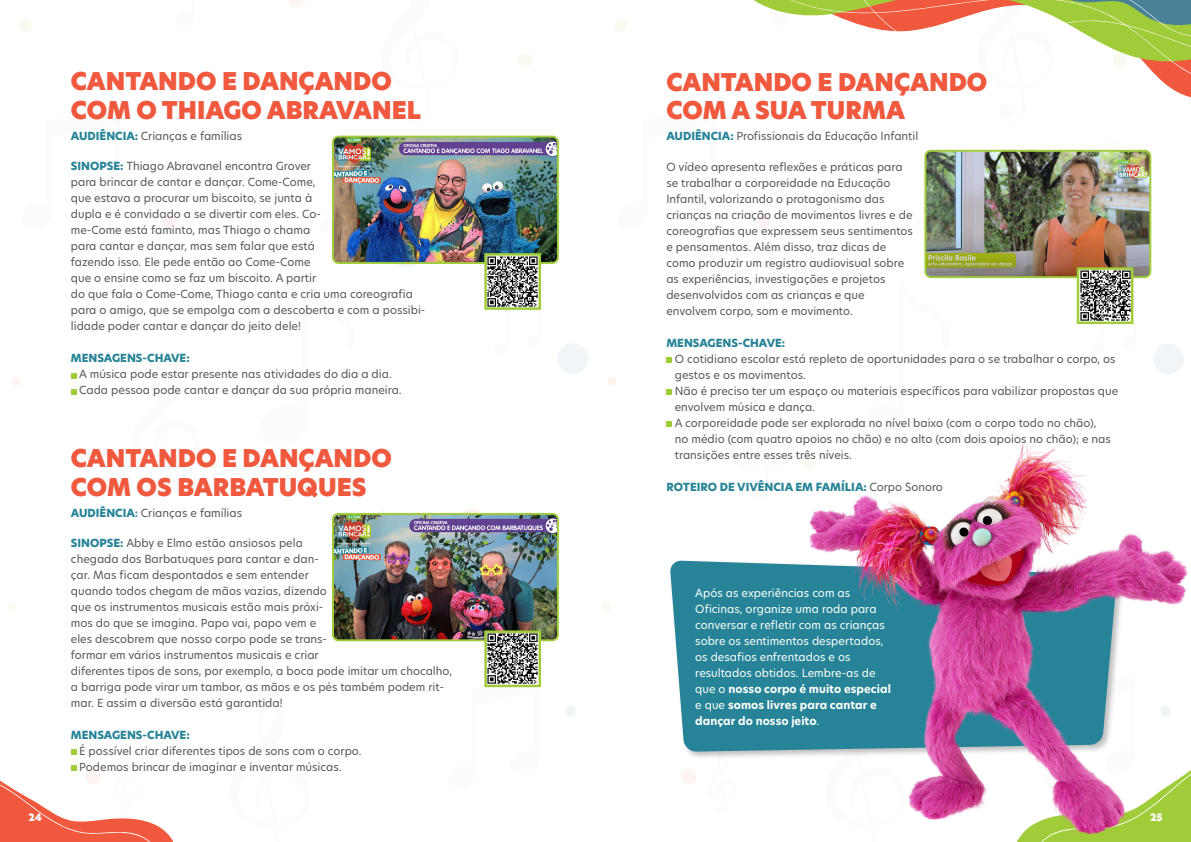
<style>
.page{position:relative;width:1191px;height:842px;background:#fff}
.page>*{position:absolute;margin:0;border:0;box-sizing:border-box;transform-origin:0 0}
.t1{font:24px/28.8px "Hero New Super";color:#f0593e}
.t2{font:11px/16px "Hero New";color:#57585a}
.t3{font:11px/16px "Hero New";color:#fff}
.t4{font:800 11px "Hero New";color:#278397}
.t5{font:10px "Hero New Super";color:#fff}
.s1{font-weight:800;color:#278397}
.s2{font-weight:800;color:#5895a7}
.s3{font-weight:400;color:#57585a}
.s4{font-weight:700}
</style>
<div class="page">
<svg style="left:484px;top:687px;width:56px;height:1px"></svg>
<svg style="left:351px;top:512px;width:68px;height:1px"></svg>
<svg style="left:499px;top:135px;width:29px;height:1px"></svg>
<div style="left:458px;top:509px;width:28px;height:27px;background:#fef4f0;border-radius:50%"></div>
<div style="left:208px;top:457px;width:12px;height:12px;background:#f8fbf2;border-radius:50%"></div>
<div style="left:565px;top:706px;width:11px;height:11px;background:#f2f5f7;border-radius:50%"></div>
<div style="left:391px;top:235px;width:32px;height:33px;background:#f2f5f7;border-radius:50%"></div>
<svg style="left:289px;top:0;width:16px;height:7px"></svg>
<div style="left:303px;top:658px;width:10px;height:10px;background:#fbf9f9;border-radius:50%"></div>
<div style="left:517px;top:53px;width:15px;height:15px;background:#f8fbf2;border-radius:50%"></div>
<div style="left:557px;top:343px;width:31px;height:31px;background:#f2f5f7;border-radius:50%"></div>
<div style="left:19px;top:18px;width:14px;height:14px;background:#f8fbf2;border-radius:50%"></div>
<div style="left:12px;top:377px;width:9px;height:9px;background:#fef4f0;border-radius:50%"></div>
<div style="left:161px;top:215px;width:14px;height:14px;background:#fff3f6;border-radius:50%"></div>
<svg style="left:1133px;top:295px;width:1px;height:29px"></svg>
<svg style="left:1094px;top:149px;width:30px;height:1px"></svg>
<div style="left:602px;top:602px;width:10px;height:9px;background:#f8fbf2;border-radius:50%"></div>
<div style="left:681px;top:768px;width:16px;height:16px;background:#fef4f0;border-radius:50%"></div>
<div style="left:1153px;top:343px;width:30px;height:31px;background:#f2f5f7;border-radius:50%"></div>
<div style="left:614px;top:18px;width:14px;height:14px;background:#f8fbf2;border-radius:50%"></div>
<div style="left:607px;top:377px;width:9px;height:9px;background:#fef4f0;border-radius:50%"></div>
<div style="left:757px;top:215px;width:14px;height:14px;background:#fff3f6;border-radius:50%"></div>
<svg style="left:754px;top:0;width:437px;height:98px"></svg>
<svg style="left:670px;top:560px;width:128px;height:192px;background:#378c9e"></svg>
<svg style="left:0;top:602px;width:174px;height:240px"></svg>
<svg style="left:71px;top:373px;width:6px;height:5px"></svg>
<svg style="left:71px;top:389px;width:6px;height:5px"></svg>
<img style="left:333px;top:137px;width:225px;height:124px">
<div style="left:332px;top:136px;width:227px;height:128px;border:2px solid #a1cc3a;border-radius:6px"></div>
<img style="left:927px;top:151px;width:223px;height:126px">
<div style="left:924px;top:150px;width:227px;height:128px;border:2px solid #a1cc3a;border-radius:6px"></div>
<img style="left:487px;top:256px;width:51px;height:51px">
<div style="left:484px;top:253px;width:57px;height:57px;border:2px solid #a1cc3a"></div>
<img style="left:1079px;top:270px;width:51px;height:51px">
<div style="left:1076px;top:267px;width:57px;height:57px;border:2px solid #a1cc3a"></div>
<img style="left:333px;top:516px;width:223px;height:124px">
<div style="left:332px;top:513px;width:227px;height:128px;border:2px solid #a1cc3a;border-radius:6px"></div>
<img style="left:487px;top:633px;width:51px;height:51px">
<div style="left:484px;top:630px;width:57px;height:57px;border:2px solid #a1cc3a"></div>
<svg style="left:666px;top:357px;width:6px;height:6px"></svg>
<svg style="left:666px;top:389px;width:6px;height:6px"></svg>
<svg style="left:666px;top:421px;width:6px;height:6px"></svg>
<img style="left:798px;top:441px;width:393px;height:401px">
<p class="t1" style="left:71px;top:67px;width:352px">CANTANDO E DANÇANDO<br>COM O THIAGO ABRAVANEL</p>
<p class="t2" style="left:71px;top:128px;width:173px"><span class="s1">AUDIÊNCIA:</span> Crianças e famílias</p>
<p class="t2" style="left:71px;top:158px;width:356px"><span class="s1">SINOPSE:</span> Thiago Abravanel encontra Grover<br>para brincar de cantar e dançar. Come-Come,<br>que estava a procurar um biscoito, se junta à<br>dupla e é convidado a se divertir com eles. Co-<br>me-Come está faminto, mas Thiago o chama<br>para cantar e dançar, mas sem falar que está<br>fazendo isso. Ele pede então ao Come-Come<br>que o ensine como se faz um biscoito. A partir<br>do que fala o Come-Come, Thiago canta e cria uma coreografia para o amigo, que se empolga com a descoberta e com a possibi&shy;lidade poder cantar e dançar do jeito dele!</p>
<p class="t4" style="left:71px;top:351px;width:120px">MENSAGENS-CHAVE:</p>
<p class="t2" style="left:79px;top:366px;width:314px">A música pode estar presente nas atividades do dia a dia.</p>
<p class="t2" style="left:79px;top:382px;width:324px">Cada pessoa pode cantar e dançar da sua própria maneira.</p>
<p class="t1" style="left:71px;top:444px;width:322px">CANTANDO E DANÇANDO<br>COM OS BARBATUQUES</p>
<p class="t2" style="left:71px;top:504px;width:173px"><span class="s1">AUDIÊNCIA</span><span class="s2">:</span> Crianças e famílias</p>
<p class="t2" style="left:71px;top:535px;width:383px"><span class="s1">SINOPSE:</span> Abby e Elmo estão ansiosos pela<br>chegada dos Barbatuques para cantar e dan-<br>çar. Mas ficam despontados e sem entender<br>quando todos chegam de mãos vazias, dizendo<br>que os instrumentos musicais estão mais próxi-<br>mos do que se imagina. Papo vai, papo vem e<br>eles descobrem que nosso corpo pode se trans-<br>formar em vários instrumentos musicais e criar<br>diferentes tipos de sons, por exemplo, a boca pode imitar um chocalho, a barriga pode virar um tambor, as mãos e os pés também podem rit&shy;mar. E assim a diversão está garantida!</p>
<p class="t4" style="left:71px;top:727px;width:120px">MENSAGENS-CHAVE:</p>
<p class="t2" style="left:79px;top:743px;width:284px">É possível criar diferentes tipos de sons com o corpo.</p>
<p class="t2" style="left:79px;top:759px;width:264px">Podemos brincar de imaginar e inventar músicas.</p>
<p class="t1" style="left:666px;top:68px;width:322px">CANTANDO E DANÇANDO<br>COM A SUA TURMA</p>
<p class="t2" style="left:666px;top:128px;width:253px"><span class="s1">AUDIÊNCIA:</span> Profissionais da Educação Infantil</p>
<p class="t2" style="left:666px;top:159px;width:248px">O vídeo apresenta reflexões e práticas para se trabalhar a corporeidade na Educação Infantil, valorizando o protagonismo das crianças na criação de movimentos livres e de coreografias que expressem seus sentimentos e pensamentos. Além disso, traz dicas de como produzir um registro audiovisual sobre as experiências, investigações e projetos desenvolvidos com as crianças e que envolvem corpo, som e movimento.</p>
<p class="t4" style="left:666px;top:335px;width:120px">MENSAGENS-CHAVE:</p>
<p class="t2" style="left:675px;top:351px;width:442px">O cotidiano escolar está repleto de oportunidades para o se trabalhar o corpo, os gestos e os movimentos.</p>
<p class="t2" style="left:675px;top:383px;width:445px">Não é preciso ter um espaço ou materiais específicos para vabilizar propostas que envolvem música e dança.</p>
<p class="t2" style="left:675px;top:415px;width:438px">A corporeidade pode ser explorada no nível baixo (com o corpo todo no chão), no médio (com quatro apoios no chão) e no alto (com dois apoios no chão); e nas transições entre esses três níveis.</p>
<p class="t4" style="left:666px;top:479px;width:278px">ROTEIRO DE VIVÊNCIA EM FAMÍLIA: <span class="s3">Corpo Sonoro</span></p>
<p class="t3" style="left:695px;top:584px;width:197px">Após as experiências com as<br>Oficinas, organize uma roda para conversar e refletir com as crianças sobre os sentimentos despertados, os desafios enfrentados e os resultados obtidos. Lembre-as de que o <span class="s4">nosso corpo é muito especial </span>e que <span class="s4">somos livres para cantar e dançar do nosso jeito</span>.</p>
<p class="t5" style="left:28px;top:810px;width:15px">24</p>
<p class="t5" style="left:1150px;top:810px;width:14px">25</p>
</div>
